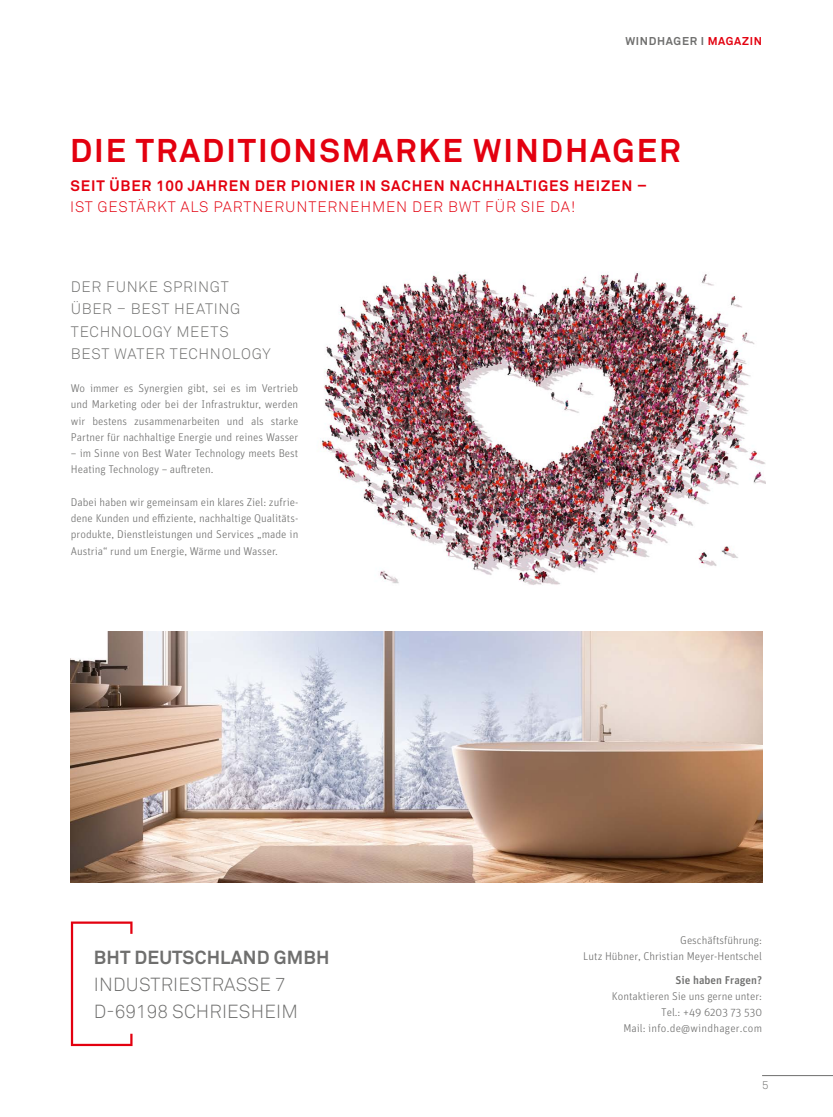
<style>
.page{position:relative;width:833px;height:1117px;background:#fff}
.page>*{position:absolute;margin:0;border:0;box-sizing:border-box;transform-origin:0 0}
.t1{font:700 32.5px "Akkurat Pro";letter-spacing:.06em;color:#e3000f}
.t2{font:300 18.75px/26.9px "Akkurat Pro";letter-spacing:.01em;color:#6f6f6e}
.t3{font:700 18.75px "Akkurat Pro";letter-spacing:.01em;color:#6f6f6e}
.t4{font:300 15px/22.5px "Akkurat Pro";letter-spacing:.045em;color:#6f6f6e}
.t5{font:700 15px "Akkurat Pro";letter-spacing:.06em;color:#e3000f}
.t6{font:300 15px "Akkurat Pro";letter-spacing:.06em;color:#e3000f}
.t7{font:300 11.25px/16.2px "Unit OT";color:#6f6f6e;text-align:right}
.t8{font:700 11.25px "Akkurat Pro";letter-spacing:.06em;color:#6f6f6e}
.t9{font:500 11.25px "Unit OT";color:#6f6f6e}
.t10{font:300 11.25px "Akkurat Pro";color:#6f6f6e}
.s1{color:#e3000f}
</style>
<div class="page">
<img style="left:320px;top:272px;width:445px;height:313px">
<img style="left:71px;top:631px;width:691px;height:251px">
<svg style="left:71px;top:921px;width:61px;height:124px"></svg>
<hr style="left:762px;top:1074px;width:71px;height:1px;background:#6f6f6e">
<p class="t8" style="left:625px;top:34px;width:138px">WINDHAGER I <span class="s1">MAGAZIN</span></p>
<h1 class="t1" style="left:70px;top:131px;width:612px">DIE TRADITIONSMARKE WINDHAGER</h1>
<h3 class="t5" style="left:70px;top:176px;width:578px">SEIT ÜBER 100 JAHREN DER PIONIER IN SACHEN NACHHALTIGES HEIZEN –</h3>
<h3 class="t6" style="left:70px;top:198px;width:507px">IST GESTÄRKT ALS PARTNERUNTERNEHMEN DER BWT FÜR SIE DA!</h3>
<h3 class="t4" style="left:71px;top:275px;width:201px">DER FUNKE SPRINGT<br>ÜBER – BEST HEATING<br>TECHNOLOGY MEETS<br>BEST WATER TECHNOLOGY</h3>
<p class="t7" style="left:71px;top:380px;width:229px;text-align:justify">Wo immer es Synergien gibt, sei es im Vertrieb und Marketing oder bei der Infrastruktur, werden wir bestens zusammenarbeiten und als starke Partner für nachhaltige Energie und reines Wasser</p>
<p class="t7" style="left:71px;top:445px;width:229px;text-align:left">– im Sinne von Best Water Technology meets Best<br>Heating Technology – auftreten.</p>
<p class="t7" style="left:71px;top:493px;width:229px;text-align:justify">Dabei haben wir gemeinsam ein klares Ziel: zufrie&shy;dene Kunden und effiziente, nachhaltige Qualitäts&shy;produkte, Dienstleistungen und Services „made in Austria“ rund um Energie, Wärme und Wasser.</p>
<h2 class="t3" style="left:94px;top:945px;width:237px">BHT DEUTSCHLAND GMBH</h2>
<h2 class="t2" style="left:94px;top:970px;width:205px">INDUSTRIESTRASSE 7<br>D-69198 SCHRIESHEIM</h2>
<p class="t7" style="left:583px;top:931px;width:180px">Geschäftsführung:<br>Lutz Hübner, Christian Meyer-Hentschel</p>
<p class="t9" style="left:675px;top:972px;width:88px">Sie haben Fragen?</p>
<p class="t7" style="left:612px;top:987px;width:152px">Kontaktieren Sie uns gerne unter:<br>Tel.: +49 6203 73 530<br>Mail: info.de@windhager.com</p>
<p class="t10" style="left:762px;top:1078px;width:8px">5</p>
</div>
